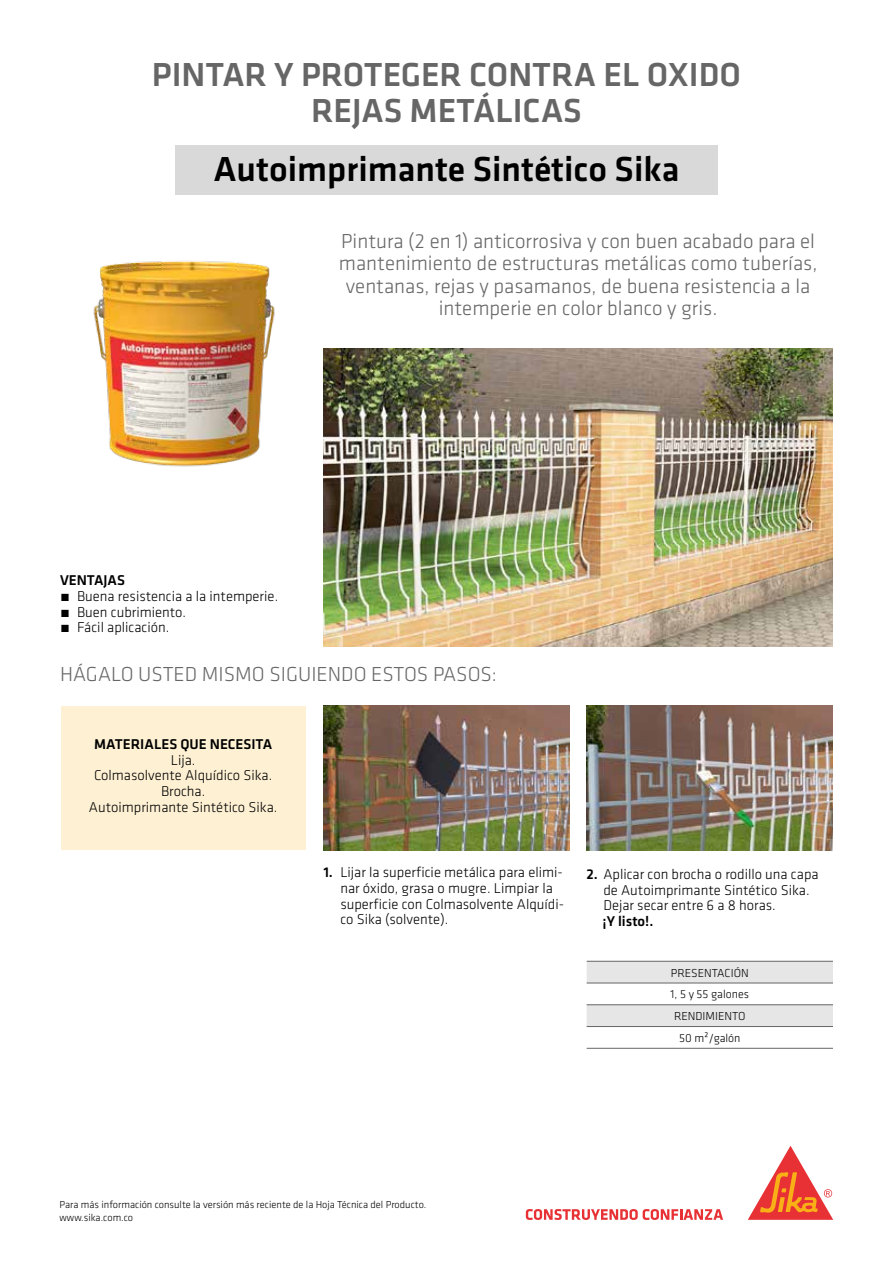
<style>
.page{position:relative;width:893px;height:1263px;background:#fff}
.page>*{position:absolute;margin:0;border:0;box-sizing:border-box;transform-origin:0 0}
.t1{font:500 36px "Klavika";color:#000}
.t2{font:500 34.5px/36px "Klavika";color:#666;text-align:center}
.t3{font:300 21px/22.5px "Klavika";color:#666;text-align:center}
.t4{font:300 14.7px/15.8px "Klavika";color:#000}
.t5{font:500 14.7px "Klavika";color:#000}
.t6{font:300 12px/21.8px "Klavika";color:#000;text-align:center}
.t7{font:300 10.5px/12.6px "Klavika";color:#000}
.s1{font-weight:500}
</style>
<div class="page">
<svg style="left:748px;top:1146px;width:85px;height:74px"></svg>
<svg style="left:526px;top:1209px;width:197px;height:11px"></svg>
<div style="left:175px;top:145px;width:543px;height:50px;background:#d9d9d9"></div>
<img style="left:323px;top:349px;width:510px;height:297px">
<img style="left:323px;top:705px;width:247px;height:146px">
<div style="left:61px;top:707px;width:245px;height:143px;background:#fdf0d3"></div>
<svg style="left:587px;top:962px;width:246px;height:64px"></svg>
<hr style="left:587px;top:961px;width:246px;height:1px;background:#666">
<hr style="left:587px;top:983px;width:246px;height:1px;background:#666">
<hr style="left:587px;top:1004px;width:246px;height:1px;background:#666">
<hr style="left:587px;top:1026px;width:246px;height:1px;background:#666">
<hr style="left:587px;top:1048px;width:246px;height:1px;background:#666">
<img style="left:586px;top:705px;width:247px;height:146px">
<img style="left:93px;top:261px;width:182px;height:206px">
<h2 class="t2" style="left:152px;top:56px;width:591px">PINTAR Y PROTEGER CONTRA EL OXIDO<br>REJAS METÁLICAS</h2>
<h1 class="t1" style="left:214px;top:145px;width:467px">Autoimprimante Sintético Sika</h1>
<h3 class="t3" style="left:339px;top:229px;width:480px">Pintura (2 en 1) anticorrosiva y con buen acabado para el mantenimiento de estructuras metálicas como tuberías, ventanas, rejas y pasamanos, de buena resistencia a la intemperie en color blanco y gris.</h3>
<p class="t5" style="left:60px;top:570px;width:66px">VENTAJAS</p>
<p class="t4" style="left:60px;top:588px;width:220px">́ Buena resistencia a la intemperie. ́ Buen cubrimiento.<br>́ Fácil aplicación.</p>
<h3 class="t3" style="left:60px;top:663px;width:439px">HÁGALO USTED MISMO SIGUIENDO ESTOS PASOS:</h3>
<p class="t5" style="left:94px;top:734px;width:180px">MATERIALES QUE NECESITA</p>
<p class="t4" style="left:89px;top:752px;width:190px;text-align:center">Lija.<br>Colmasolvente Alquídico Sika.<br>Brocha.<br>Autoimprimante Sintético Sika.</p>
<p class="t4" style="left:340px;top:864px;width:225px;text-indent:-17px"><span class="s1">1.</span> Lijar la superficie metálica para elimi&shy;nar óxido, grasa o mugre. Limpiar la superficie con Colmasolvente Alquídi&shy;co Sika (solvente).</p>
<p class="t4" style="left:603px;top:866px;width:217px;text-indent:-17px"><span class="s1">2.</span> Aplicar con brocha o rodillo una capa de Autoimprimante Sintético Sika.<br>Dejar secar entre 6 a 8 horas.</p>
<p class="t5" style="left:602px;top:911px;width:52px">¡Y listo!.</p>
<p class="t6" style="left:671px;top:962px;width:80px">PRESENTACIÓN<br>1, 5 y 55 galones<br>RENDIMIENTO<br>50 m²/galón</p>
<p class="t7" style="left:60px;top:1198px;width:368px">Para más información consulte la versión más reciente de la Hoja Técnica del Producto. www.sika.com.co</p>
</div>
